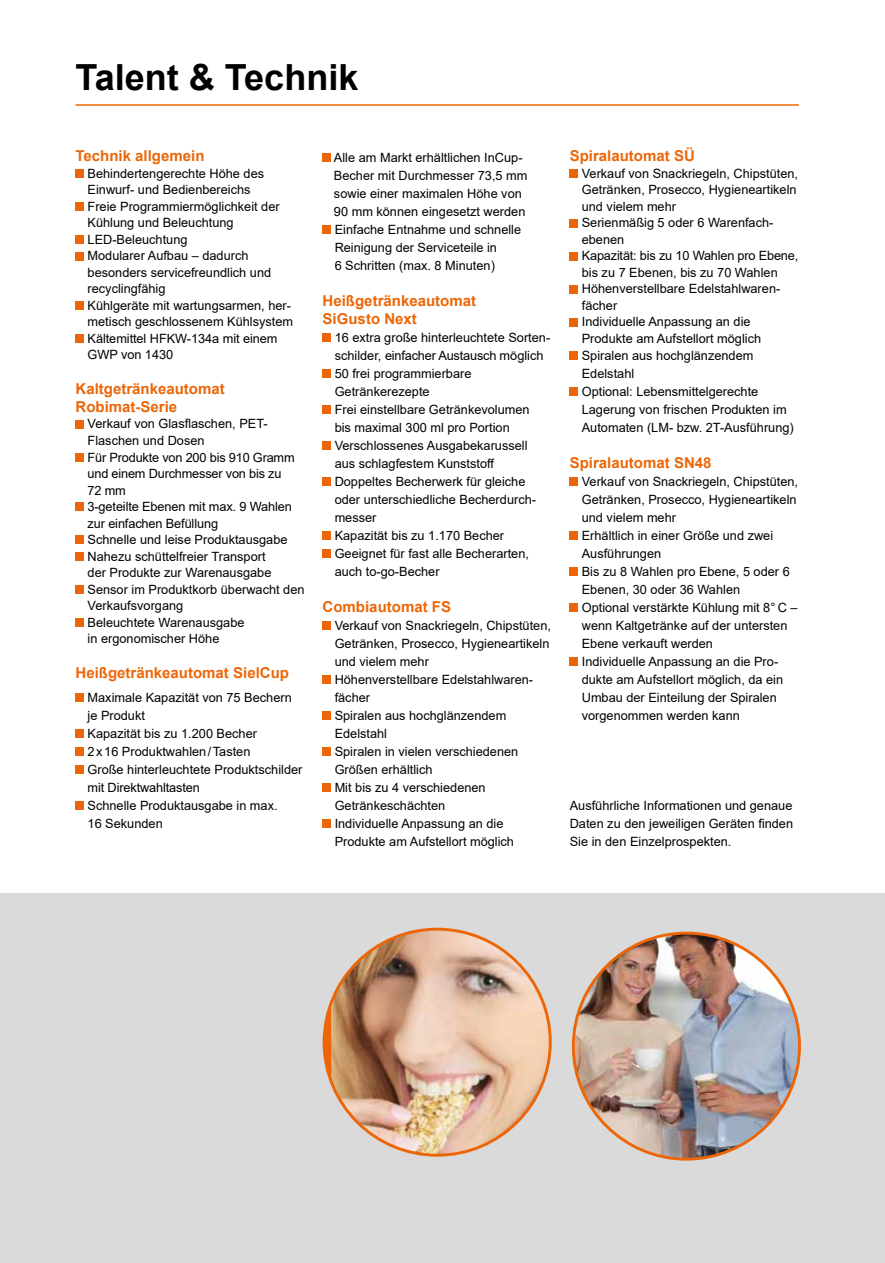
<style>
.page{position:relative;width:885px;height:1263px;background:#fff}
.page>*{position:absolute;margin:0;border:0;box-sizing:border-box;transform-origin:0 0}
.t1{font:700 36px "Arial";color:#000}
.t2{font:700 15px/18px "Arial";color:#ec6608}
.t3{font:12.75px/18px "Arial";color:#000}
</style>
<div class="page">
<div style="left:0;top:893px;width:884px;height:370px;background:#dadada"></div>
<hr style="left:75px;top:104px;width:723px;height:2px;background:#ec6608">
<img style="left:331px;top:929px;width:219px;height:226px">
<img style="left:573px;top:933px;width:226px;height:226px;border-radius:113px">
<div style="left:75px;top:169px;width:9px;height:9px;background:#ec6608"></div>
<div style="left:75px;top:202px;width:9px;height:9px;background:#ec6608"></div>
<div style="left:75px;top:235px;width:9px;height:9px;background:#ec6608"></div>
<div style="left:75px;top:252px;width:9px;height:8px;background:#ec6608"></div>
<div style="left:75px;top:301px;width:9px;height:9px;background:#ec6608"></div>
<div style="left:75px;top:334px;width:9px;height:9px;background:#ec6608"></div>
<div style="left:75px;top:420px;width:9px;height:8px;background:#ec6608"></div>
<div style="left:75px;top:453px;width:9px;height:8px;background:#ec6608"></div>
<div style="left:75px;top:502px;width:9px;height:9px;background:#ec6608"></div>
<div style="left:75px;top:535px;width:9px;height:9px;background:#ec6608"></div>
<div style="left:75px;top:552px;width:9px;height:8px;background:#ec6608"></div>
<div style="left:75px;top:585px;width:9px;height:8px;background:#ec6608"></div>
<div style="left:75px;top:618px;width:9px;height:8px;background:#ec6608"></div>
<div style="left:75px;top:693px;width:9px;height:9px;background:#ec6608"></div>
<div style="left:75px;top:729px;width:9px;height:9px;background:#ec6608"></div>
<div style="left:75px;top:747px;width:9px;height:9px;background:#ec6608"></div>
<div style="left:75px;top:765px;width:9px;height:9px;background:#ec6608"></div>
<div style="left:75px;top:801px;width:9px;height:9px;background:#ec6608"></div>
<div style="left:322px;top:153px;width:9px;height:9px;background:#ec6608"></div>
<div style="left:322px;top:225px;width:9px;height:9px;background:#ec6608"></div>
<div style="left:322px;top:333px;width:9px;height:9px;background:#ec6608"></div>
<div style="left:322px;top:369px;width:9px;height:9px;background:#ec6608"></div>
<div style="left:322px;top:405px;width:9px;height:9px;background:#ec6608"></div>
<div style="left:322px;top:441px;width:9px;height:9px;background:#ec6608"></div>
<div style="left:322px;top:477px;width:9px;height:9px;background:#ec6608"></div>
<div style="left:322px;top:531px;width:9px;height:9px;background:#ec6608"></div>
<div style="left:322px;top:549px;width:9px;height:9px;background:#ec6608"></div>
<div style="left:322px;top:621px;width:9px;height:9px;background:#ec6608"></div>
<div style="left:322px;top:675px;width:9px;height:9px;background:#ec6608"></div>
<div style="left:322px;top:711px;width:9px;height:9px;background:#ec6608"></div>
<div style="left:322px;top:747px;width:9px;height:9px;background:#ec6608"></div>
<div style="left:322px;top:783px;width:9px;height:9px;background:#ec6608"></div>
<div style="left:322px;top:819px;width:9px;height:9px;background:#ec6608"></div>
<div style="left:569px;top:169px;width:9px;height:9px;background:#ec6608"></div>
<div style="left:569px;top:219px;width:9px;height:8px;background:#ec6608"></div>
<div style="left:569px;top:252px;width:9px;height:8px;background:#ec6608"></div>
<div style="left:569px;top:285px;width:9px;height:8px;background:#ec6608"></div>
<div style="left:569px;top:318px;width:9px;height:8px;background:#ec6608"></div>
<div style="left:569px;top:351px;width:9px;height:9px;background:#ec6608"></div>
<div style="left:569px;top:387px;width:9px;height:9px;background:#ec6608"></div>
<div style="left:569px;top:477px;width:9px;height:9px;background:#ec6608"></div>
<div style="left:569px;top:531px;width:9px;height:9px;background:#ec6608"></div>
<div style="left:569px;top:567px;width:9px;height:9px;background:#ec6608"></div>
<div style="left:569px;top:603px;width:9px;height:9px;background:#ec6608"></div>
<div style="left:569px;top:657px;width:9px;height:9px;background:#ec6608"></div>
<h1 class="t1" style="left:75px;top:52px;width:284px">Talent &amp; Technik</h1>
<p class="t2" style="left:75px;top:147px;width:130px">Technik allgemein</p>
<p class="t3" style="left:88px;top:165px;width:207px;line-height:16.5px">Behindertengerechte Höhe des<br>Einwurf- und Bedienbereichs<br>Freie Programmiermöglichkeit der<br>Kühlung und Beleuchtung<br>LED-Beleuchtung<br>Modularer Aufbau – dadurch besonders servicefreundlich und recyclingfähig<br>Kühlgeräte mit wartungsarmen, her&shy;metisch geschlossenem Kühlsystem<br>Kältemittel HFKW-134a mit einem<br>GWP von 1430</p>
<p class="t2" style="left:75px;top:380px;width:151px">Kaltgetränkeautomat<br>Robimat-Serie</p>
<p class="t3" style="left:88px;top:416px;width:218px;line-height:16.5px">Verkauf von Glasflaschen, PET-<br>Flaschen und Dosen<br>Für Produkte von 200 bis 910 Gramm und einem Durchmesser von bis zu<br>72 mm<br>3-geteilte Ebenen mit max. 9 Wahlen zur einfachen Befüllung<br>Schnelle und leise Produktausgabe<br>Nahezu schüttelfreier Transport<br>der Produkte zur Warenausgabe<br>Sensor im Produktkorb überwacht den<br>Verkaufsvorgang<br>Beleuchtete Warenausgabe<br>in ergonomischer Höhe</p>
<p class="t2" style="left:75px;top:663px;width:215px">Heißgetränkeautomat SielCup</p>
<p class="t3" style="left:88px;top:688px;width:216px">Maximale Kapazität von 75 Bechern je Produkt<br>Kapazität bis zu 1.200 Becher<br>2x16 Produktwahlen/Tasten<br>Große hinterleuchtete Produktschilder mit Direktwahltasten<br>Schnelle Produktausgabe in max.<br>16 Sekunden</p>
<p class="t3" style="left:334px;top:148px;width:195px">Alle am Markt erhältlichen InCup-<br>Becher mit Durchmesser 73,5 mm sowie einer maximalen Höhe von<br>90 mm können eingesetzt werden<br>Einfache Entnahme und schnelle<br>Reinigung der Serviceteile in<br>6 Schritten (max. 8 Minuten)</p>
<p class="t2" style="left:322px;top:292px;width:155px">Heißgetränkeautomat<br>SiGusto Next</p>
<p class="t3" style="left:334px;top:328px;width:217px">16 extra große hinterleuchtete Sorten&shy;schilder, einfacher Austausch möglich<br>50 frei programmierbare<br>Getränkerezepte<br>Frei einstellbare Getränkevolumen<br>bis maximal 300 ml pro Portion<br>Verschlossenes Ausgabekarussell aus schlagfestem Kunststoff<br>Doppeltes Becherwerk für gleiche oder unterschiedliche Becherdurch&shy;messer<br>Kapazität bis zu 1.170 Becher<br>Geeignet für fast alle Becherarten, auch to-go-Becher</p>
<p class="t2" style="left:322px;top:598px;width:130px">Combiautomat FS</p>
<p class="t3" style="left:334px;top:616px;width:218px">Verkauf von Snackriegeln, Chipstüten,<br>Getränken, Prosecco, Hygieneartikeln und vielem mehr<br>Höhenverstellbare Edelstahlwaren&shy;fächer<br>Spiralen aus hochglänzendem<br>Edelstahl<br>Spiralen in vielen verschiedenen<br>Größen erhältlich<br>Mit bis zu 4 verschiedenen<br>Getränkeschächten<br>Individuelle Anpassung an die<br>Produkte am Aufstellort möglich</p>
<p class="t2" style="left:569px;top:147px;width:127px">Spiralautomat SÜ</p>
<p class="t3" style="left:581px;top:165px;width:218px;line-height:17px">Verkauf von Snackriegeln, Chipstüten,<br>Getränken, Prosecco, Hygieneartikeln und vielem mehr<br>Serienmäßig 5 oder 6 Warenfach&shy;ebenen<br>Kapazität: bis zu 10 Wahlen pro Ebene, bis zu 7 Ebenen, bis zu 70 Wahlen<br>Höhenverstellbare Edelstahlwaren&shy;fächer<br>Individuelle Anpassung an die<br>Produkte am Aufstellort möglich<br>Spiralen aus hochglänzendem<br>Edelstahl<br>Optional: Lebensmittelgerechte<br>Lagerung von frischen Produkten im<br>Automaten (LM- bzw. 2T-Ausführung)</p>
<p class="t2" style="left:569px;top:454px;width:143px">Spiralautomat SN48</p>
<p class="t3" style="left:581px;top:472px;width:218px">Verkauf von Snackriegeln, Chipstüten,<br>Getränken, Prosecco, Hygieneartikeln und vielem mehr<br>Erhältlich in einer Größe und zwei<br>Ausführungen<br>Bis zu 8 Wahlen pro Ebene, 5 oder 6<br>Ebenen, 30 oder 36 Wahlen<br>Optional verstärkte Kühlung mit 8° C – wenn Kaltgetränke auf der untersten<br>Ebene verkauft werden<br>Individuelle Anpassung an die Pro&shy;dukte am Aufstellort möglich, da ein<br>Umbau der Einteilung der Spiralen vorgenommen werden kann</p>
<p class="t3" style="left:569px;top:796px;width:225px;text-align:justify">Ausführliche Informationen und genaue Daten zu den jeweiligen Geräten finden Sie in den Einzelprospekten.</p>
</div>
